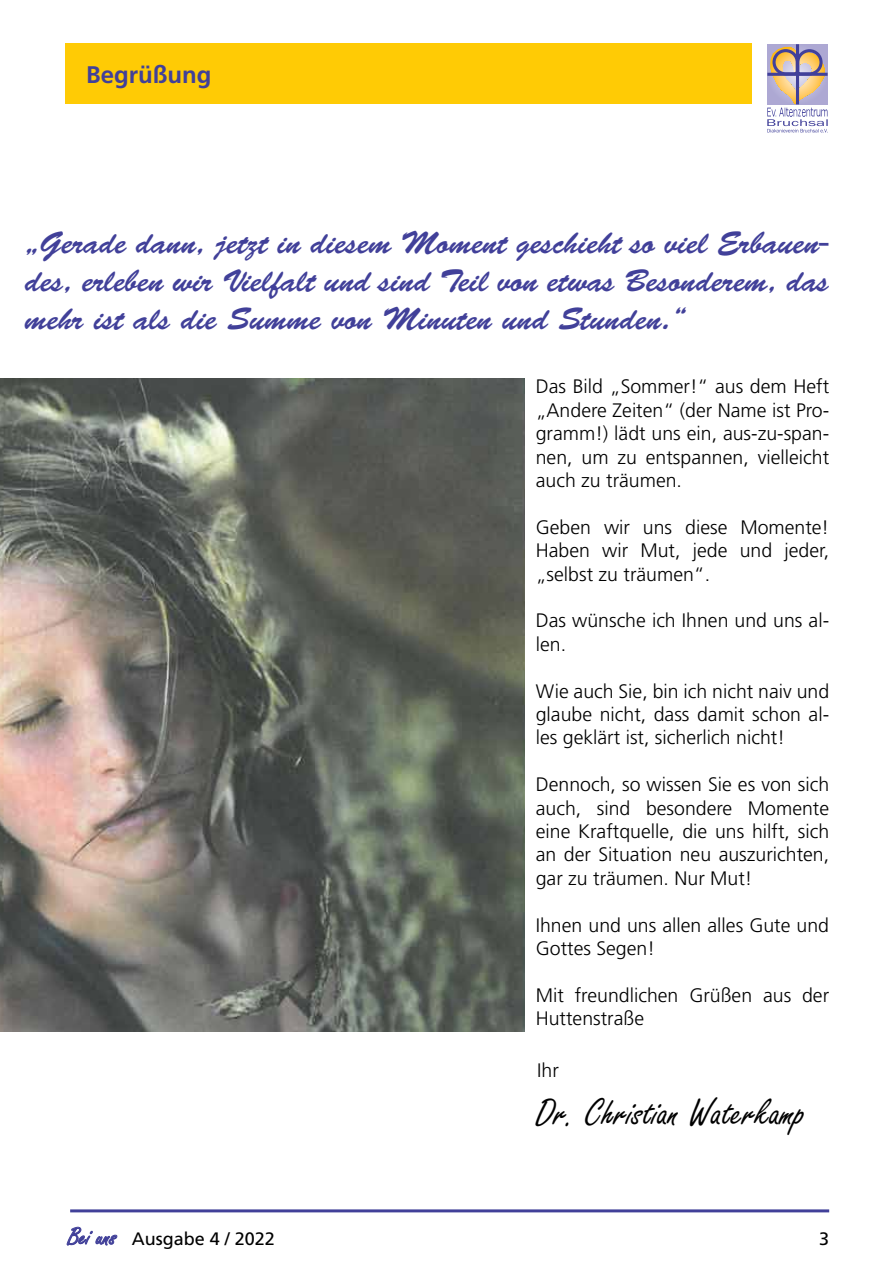
<style>
.page{position:relative;width:893px;height:1263px;background:#fff}
.page>*{position:absolute;margin:0;border:0;box-sizing:border-box;transform-origin:0 0}
.t1{font:40.5px "Freestyle Script";color:#000}
.t2{font:31.5px/37.8px "Brush Script Std";color:#414099;text-align:justify}
.t3{font:700 24px "Frutiger";color:#414099}
.t4{font:300 19.5px/23.4px "Frutiger";color:#000;text-align:justify}
.t5{font:18px "Frutiger";color:#000}
.s1{font-family:"Freestyle Script";font-size:25.95px;color:#414099}
</style>
<div class="page">
<svg style="left:66px;top:1226px;width:52px;height:20px"></svg>
<hr style="left:70px;top:1209px;width:759px;height:3px;background:#414099">
<svg style="left:767px;top:44px;width:61px;height:88px"></svg>
<div style="left:65px;top:43px;width:687px;height:61px;background:#ffcb05"></div>
<img style="left:0;top:378px;width:525px;height:653px">
<p class="t3" style="left:86px;top:61px;width:127px">Begrüßung</p>
<h2 class="t2" style="left:25px;top:225px;width:806px">„Gerade dann, jetzt in diesem Moment geschieht so viel Erbauen&shy;des, erleben wir Vielfalt und sind Teil von etwas Besonderem, das mehr ist als die Summe von Minuten und Stunden.“</h2>
<p class="t4" style="left:536px;top:375px;width:295px">Das Bild „Sommer!“ aus dem Heft „Andere Zeiten“ (der Name ist Pro&shy;gramm!) lädt uns ein, aus-zu-span&shy;nen, um zu entspannen, vielleicht auch zu träumen.</p>
<p class="t4" style="left:536px;top:515px;width:295px">Geben wir uns diese Momente!<br>Haben wir Mut, jede und jeder, „selbst zu träumen“.</p>
<p class="t4" style="left:536px;top:609px;width:295px">Das wünsche ich Ihnen und uns al&shy;len.</p>
<p class="t4" style="left:536px;top:679px;width:295px">Wie auch Sie, bin ich nicht naiv und glaube nicht, dass damit schon al&shy;les geklärt ist, sicherlich nicht!</p>
<p class="t4" style="left:536px;top:773px;width:295px">Dennoch, so wissen Sie es von sich auch, sind besondere Momente eine Kraftquelle, die uns hilft, sich an der Situation neu auszurichten, gar zu träumen. Nur Mut!</p>
<p class="t4" style="left:536px;top:913px;width:295px">Ihnen und uns allen alles Gute und<br>Gottes Segen!</p>
<p class="t4" style="left:536px;top:983px;width:295px">Mit freundlichen Grüßen aus der<br>Huttenstraße</p>
<p class="t4" style="left:537px;top:1058px;width:23px">Ihr</p>
<h1 class="t1" style="left:536px;top:1091px;width:271px">Dr. Christian Waterkamp</h1>
<p class="t5" style="left:68px;top:1228px;width:208px"><span class="s1">Bei uns</span> Ausgabe 4 / 2022</p>
<p class="t5" style="left:819px;top:1228px;width:12px">5</p>
<p class="t5" style="left:819px;top:1228px;width:12px">3</p>
</div>
